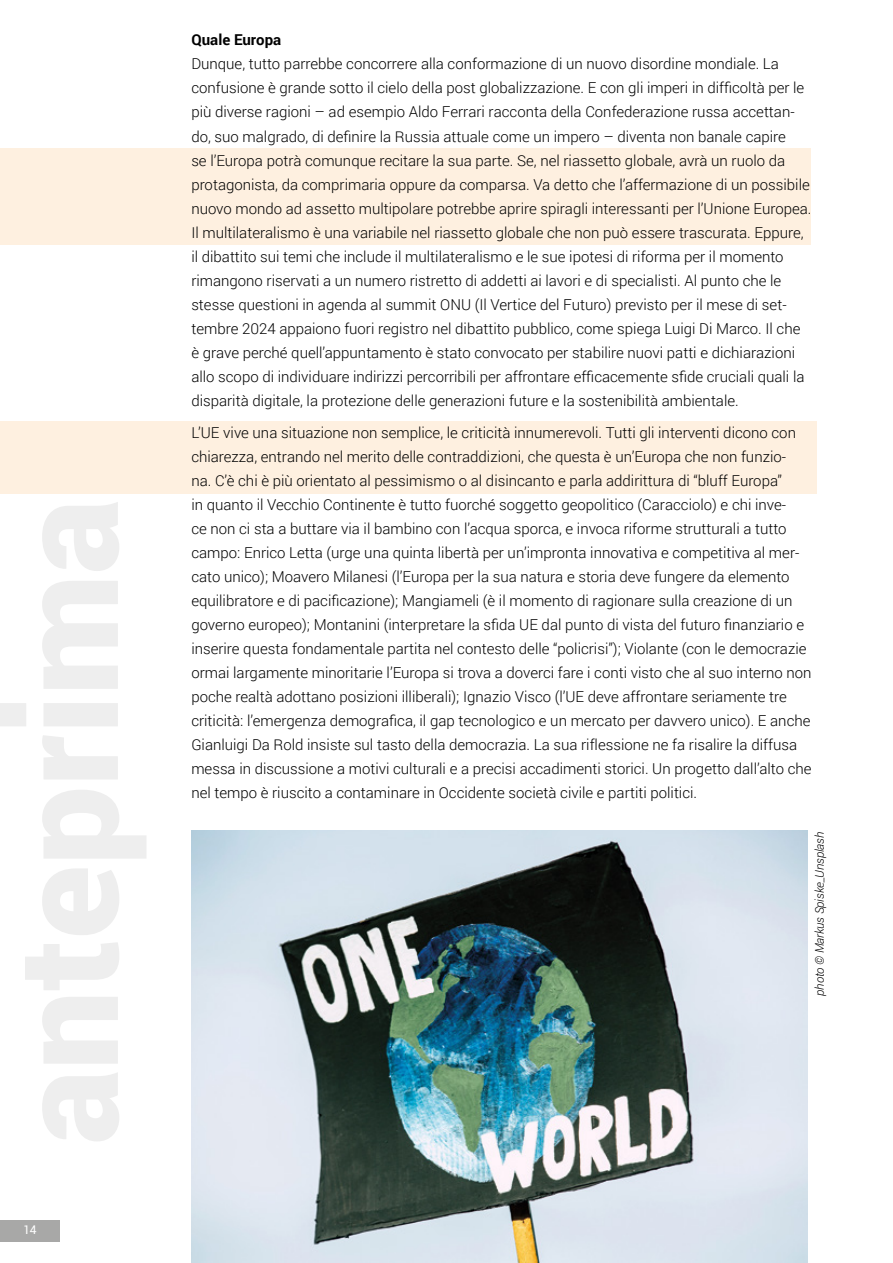
<style>
.page{position:relative;width:893px;height:1263px;background:#fff}
.page>*{position:absolute;margin:0;border:0;box-sizing:border-box;transform-origin:0 0}
.t1{font:300 15px/24px "Roboto";color:#000}
.t2{font:700 15px "Roboto";color:#000}
.t3{font:italic 300 12px "Roboto";letter-spacing:-.01em;color:#000}
.t4{font:12px "Roboto";color:#fff}
</style>
<div class="page">
<div style="left:0;top:1220px;width:60px;height:22px;background:#a8a8a7"></div>
<div style="left:0;top:421px;width:816px;height:72px;background:#fef0e0"></div>
<div style="left:0;top:149px;width:810px;height:96px;background:#fef0e0"></div>
<svg style="left:0;top:502px;width:146px;height:639px"></svg>
<img style="left:191px;top:831px;width:616px;height:432px">
<p class="t4" style="left:24px;top:1221px;width:14px">14</p>
<p class="t2" style="left:191px;top:30px;width:91px">Quale Europa</p>
<p class="t1" style="left:191px;top:52px;width:622px">Dunque, tutto parrebbe concorrere alla conformazione di un nuovo disordine mondiale. La confusione è grande sotto il cielo della post globalizzazione. E con gli imperi in difficoltà per le più diverse ragioni – ad esempio Aldo Ferrari racconta della Confederazione russa accettan&shy;do, suo malgrado, di definire la Russia attuale come un impero – diventa non banale capire<br>se l’Europa potrà comunque recitare la sua parte. Se, nel riassetto globale, avrà un ruolo da protagonista, da comprimaria oppure da comparsa. Va detto che l’affermazione di un possibile nuovo mondo ad assetto multipolare potrebbe aprire spiragli interessanti per l’Unione Europea.<br>Il multilateralismo è una variabile nel riassetto globale che non può essere trascurata. Eppure, il dibattito sui temi che include il multilateralismo e le sue ipotesi di riforma per il momento rimangono riservati a un numero ristretto di addetti ai lavori e di specialisti. Al punto che le stesse questioni in agenda al summit ONU (Il Vertice del Futuro) previsto per il mese di set&shy;tembre 2024 appaiono fuori registro nel dibattito pubblico, come spiega Luigi Di Marco. Il che è grave perché quell’appuntamento è stato convocato per stabilire nuovi patti e dichiarazioni allo scopo di individuare indirizzi percorribili per affrontare efficacemente sfide cruciali quali la disparità digitale, la protezione delle generazioni future e la sostenibilità ambientale.</p>
<p class="t1" style="left:191px;top:420px;width:622px">L’UE vive una situazione non semplice, le criticità innumerevoli. Tutti gli interventi dicono con chiarezza, entrando nel merito delle contraddizioni, che questa è un’Europa che non funzio-<br>na. C’è chi è più orientato al pessimismo o al disincanto e parla addirittura di “bluff Europa”<br>in quanto il Vecchio Continente è tutto fuorché soggetto geopolitico (Caracciolo) e chi inve-<br>ce non ci sta a buttare via il bambino con l’acqua sporca, e invoca riforme strutturali a tutto campo: Enrico Letta (urge una quinta libertà per un’impronta innovativa e competitiva al mer&shy;cato unico); Moavero Milanesi (l’Europa per la sua natura e storia deve fungere da elemento equilibratore e di pacificazione); Mangiameli (è il momento di ragionare sulla creazione di un governo europeo); Montanini (interpretare la sfida UE dal punto di vista del futuro finanziario e inserire questa fondamentale partita nel contesto delle “policrisi”); Violante (con le democrazie ormai largamente minoritarie l’Europa si trova a doverci fare i conti visto che al suo interno non poche realtà adottano posizioni illiberali); Ignazio Visco (l’UE deve affrontare seriamente tre criticità: l’emergenza demografica, il gap tecnologico e un mercato per davvero unico). E anche Gianluigi Da Rold insiste sul tasto della democrazia. La sua riflessione ne fa risalire la diffusa messa in discussione a motivi culturali e a precisi accadimenti storici. Un progetto dall’alto che nel tempo è riuscito a contaminare in Occidente società civile e partiti politici.</p>
<p class="t3" style="left:811px;top:996px;width:165px;rotate:-90deg">photo © Markus Spiske_Unsplash</p>
</div>
